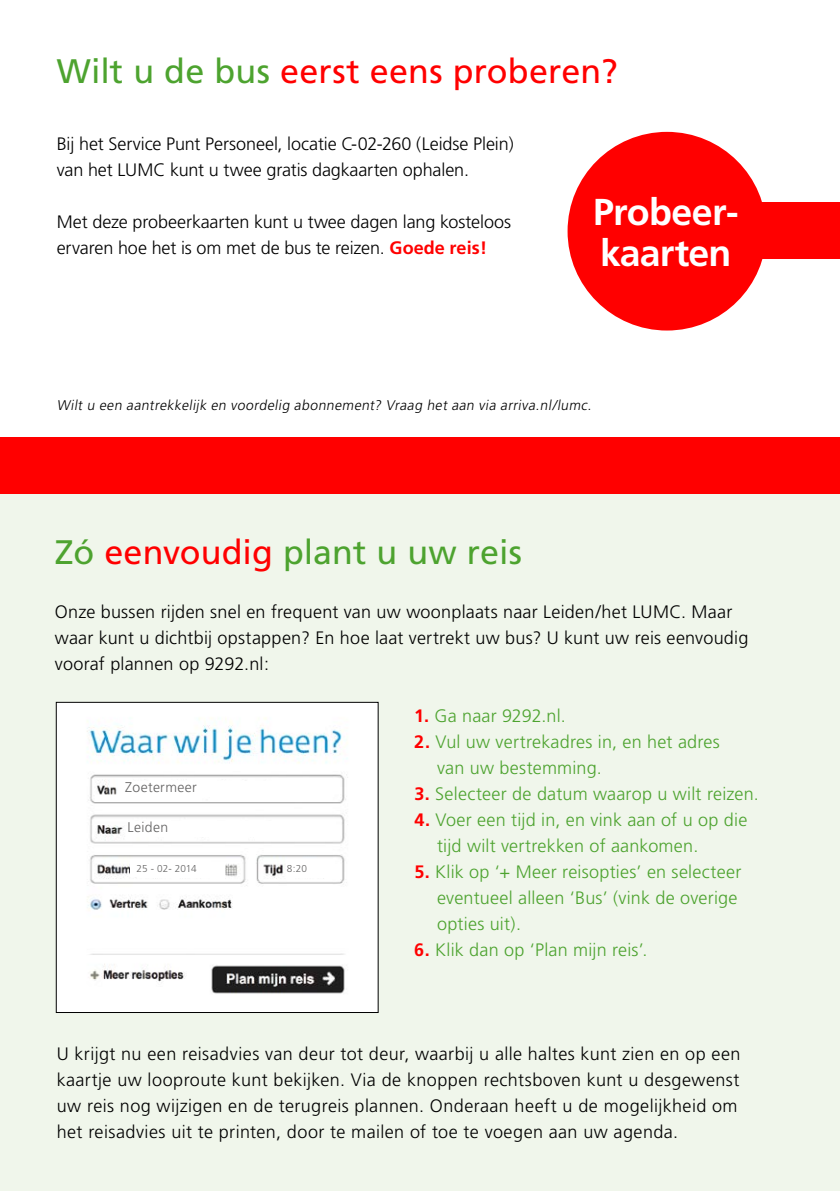
<style>
.page{position:relative;width:840px;height:1191px;background:#fff}
.page>*{position:absolute;margin:0;border:0;box-sizing:border-box;transform-origin:0 0}
.t1{font:700 37.4px/40.8px "Frutiger";letter-spacing:-.02em;color:#fff}
.t2{font:34px "Frutiger";letter-spacing:.01em;color:#f00}
.t3{font:34px "Frutiger";color:#4da32f}
.t4{font:300 18px/26px "Frutiger";letter-spacing:.015em;color:#000}
.t5{font:300 18px/26px "Frutiger";letter-spacing:.01em;color:#4da32f}
.t6{font:300 18px/26px "Frutiger";letter-spacing:-.005em;color:#000}
.t7{font:italic 300 14px "Frutiger";color:#000}
.t8{font:300 14px "Frutiger";letter-spacing:.02em;color:#646363}
.t9{font:300 10px "Frutiger";letter-spacing:.01em;color:#646363}
.s1{color:#4da32f}
.s2{font-weight:700;color:#f00}
.s3{color:#f00}
</style>
<div class="page">
<svg style="left:839px;top:202px;width:1px;height:964px"></svg>
<div style="left:723px;top:202px;width:116px;height:57px;background:#f00"></div>
<div style="left:0;top:493px;width:839px;height:698px;background:#f0f6eb"></div>
<div style="left:0;top:437px;width:839px;height:56px;background:#f00"></div>
<img style="left:58px;top:704px;width:318px;height:301px">
<div style="left:56px;top:702px;width:322px;height:310px;border:1px solid #000"></div>
<div style="left:131px;top:860px;width:80px;height:17px;background:#fff"></div>
<div style="left:286px;top:859px;width:48px;height:18px;background:#fff"></div>
<div style="left:125px;top:781px;width:208px;height:16px;background:#fff"></div>
<div style="left:127px;top:821px;width:208px;height:16px;background:#fff"></div>
<div style="left:136px;top:864px;width:84px;height:14px;background:#fff"></div>
<div style="left:286px;top:864px;width:48px;height:14px;background:#fff"></div>
<div style="left:567px;top:132px;width:199px;height:198px;background:#f00;border-radius:50%"></div>
<h2 class="t2" style="left:57px;top:51px;width:562px"><span class="s1">Wilt u de bus</span> eerst eens proberen?</h2>
<p class="t6" style="left:57px;top:131px;width:458px">Bij het Service Punt Personeel, locatie C-02-260 (Leidse Plein) van het LUMC kunt u twee gratis dagkaarten ophalen.</p>
<p class="t6" style="left:57px;top:209px;width:455px">Met deze probeerkaarten kunt u twee dagen lang kosteloos ervaren hoe het is om met de bus te reizen. <span class="s2">Goede reis!</span></p>
<h1 class="t1" style="left:592px;top:191px;width:147px">Probeer&shy;kaarten</h1>
<p class="t7" style="left:57px;top:397px;width:538px">Wilt u een aantrekkelijk en voordelig abonnement? Vraag het aan via arriva.nl/lumc.</p>
<h2 class="t3" style="left:55px;top:532px;width:468px">Zó <span class="s3">eenvoudig</span> plant u uw reis</h2>
<p class="t4" style="left:55px;top:599px;width:694px">Onze bussen rijden snel en frequent van uw woonplaats naar Leiden/het LUMC. Maar waar kunt u dichtbij opstappen? En hoe laat vertrekt uw bus? U kunt uw reis eenvoudig vooraf plannen op 9292.nl:</p>
<p class="t8" style="left:125px;top:779px;width:73px">Zoetermeer</p>
<p class="t8" style="left:127px;top:819px;width:42px">Leiden</p>
<p class="t9" style="left:137px;top:863px;width:62px">25 - 02- 2014</p>
<p class="t9" style="left:286px;top:863px;width:22px">8:20</p>
<p class="t5" style="left:414px;top:703px;width:153px"><span class="s2">1.</span> Ga naar 9292.nl.</p>
<p class="t5" style="left:437px;top:729px;width:284px;text-indent:-23px"><span class="s2">2.</span> Vul uw vertrekadres in, en het adres van uw bestemming.</p>
<p class="t5" style="left:414px;top:781px;width:346px"><span class="s2">3.</span> Selecteer de datum waarop u wilt reizen.</p>
<p class="t5" style="left:437px;top:807px;width:311px;text-indent:-23px"><span class="s2">4.</span> Voer een tijd in, en vink aan of u op die tijd wilt vertrekken of aankomen.</p>
<p class="t5" style="left:437px;top:859px;width:306px;text-indent:-23px"><span class="s2">5.</span> Klik op ‘+ Meer reisopties’ en selecteer eventueel alleen ‘Bus’ (vink de overige opties uit).</p>
<p class="t5" style="left:414px;top:937px;width:234px"><span class="s2">6.</span> Klik dan op ‘Plan mijn reis’.</p>
<p class="t4" style="left:57px;top:1041px;width:685px">U krijgt nu een reisadvies van deur tot deur, waarbij u alle haltes kunt zien en op een kaartje uw looproute kunt bekijken. Via de knoppen rechtsboven kunt u desgewenst uw reis nog wijzigen en de terugreis plannen. Onderaan heeft u de mogelijkheid om het reisadvies uit te printen, door te mailen of toe te voegen aan uw agenda.</p>
</div>
